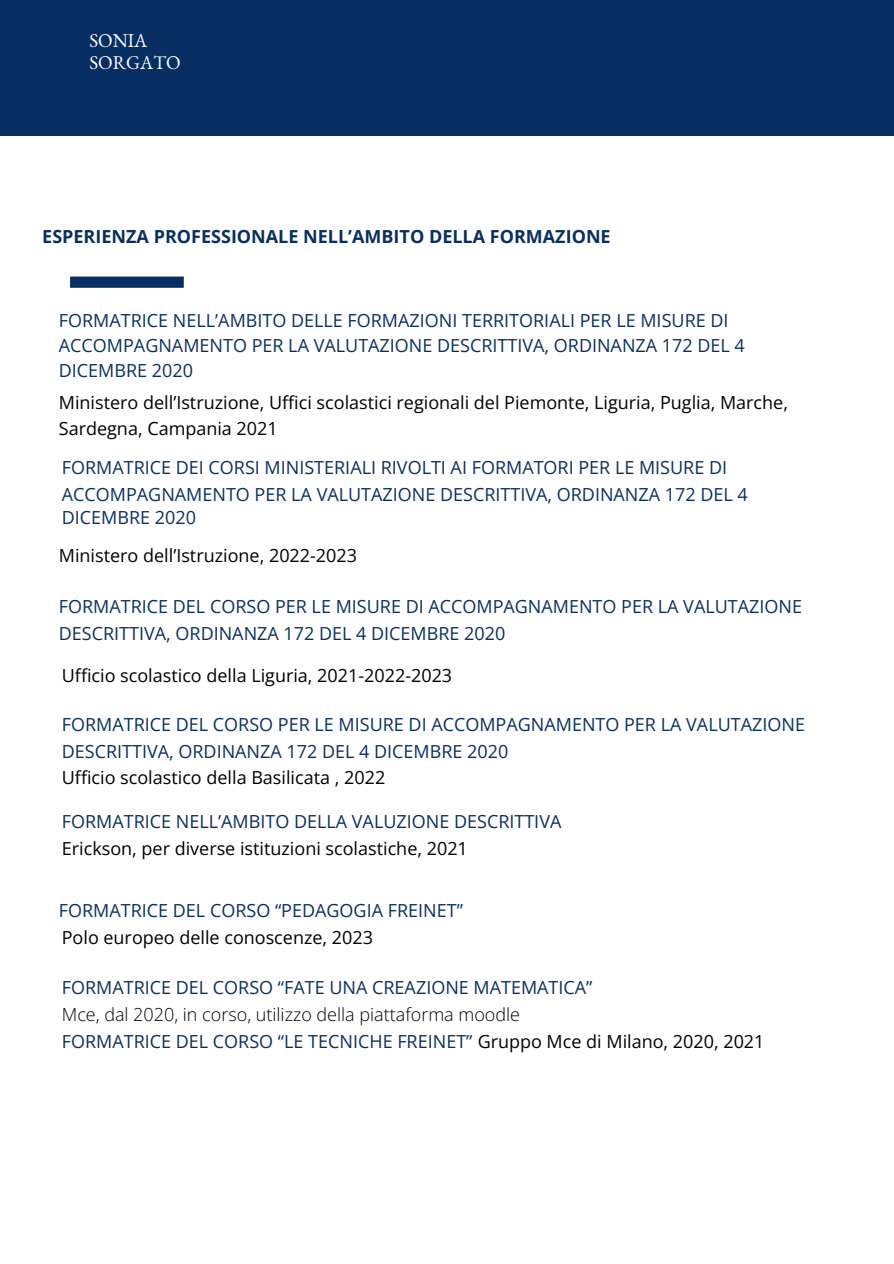
<style>
.page{position:relative;width:894px;height:1264px;background:#fff}
.page>*{position:absolute;margin:0;border:0;box-sizing:border-box;transform-origin:0 0}
.t1{font:19.05px/21.3px "EB Garamond";color:#fff}
.t2{font:18px/24.8px "Open Sans";color:#082f64}
.t3{font:18px "Open Sans";color:#000}
.t4{font:300 18px "Open Sans";color:#000}
.t5{font:700 18px "Open Sans";color:#082f64}
.s1{color:#000}
</style>
<div class="page">
<div style="left:0;top:0;width:892px;height:136px;background:#082f64"></div>
<div style="left:70px;top:276px;width:114px;height:12px;background:#082f64"></div>
<h2 class="t1" style="left:89px;top:30px;width:93px">SONIA<br>SORGATO</h2>
<h1 class="t5" style="left:42px;top:223px;width:570px">ESPERIENZA PROFESSIONALE NELL’AMBITO DELLA FORMAZIONE</h1>
<p class="t2" style="left:59px;top:308px;width:687px">FORMATRICE NELL’AMBITO DELLE FORMAZIONI TERRITORIALI PER LE MISURE DI<br>ACCOMPAGNAMENTO PER LA VALUTAZIONE DESCRITTIVA, ORDINANZA 172 DEL 4<br>DICEMBRE 2020</p>
<p class="t3" style="left:59px;top:390px;width:730px">Ministero dell’Istruzione, Uffici scolastici regionali del Piemonte, Liguria, Puglia, Marche,</p>
<p class="t3" style="left:59px;top:416px;width:220px">Sardegna, Campania 2021</p>
<p class="t2" style="left:62px;top:453px;width:687px;line-height:27px">FORMATRICE DEI CORSI MINISTERIALI RIVOLTI AI FORMATORI PER LE MISURE DI<br>ACCOMPAGNAMENTO PER LA VALUTAZIONE DESCRITTIVA, ORDINANZA 172 DEL 4</p>
<p class="t2" style="left:62px;top:505px;width:136px">DICEMBRE 2020</p>
<h2 class="t3" style="left:59px;top:542px;width:299px">Ministero dell’Istruzione, 2022-2023</h2>
<p class="t2" style="left:59px;top:592px;width:744px;line-height:27px">FORMATRICE DEL CORSO PER LE MISURE DI ACCOMPAGNAMENTO PER LA VALUTAZIONE<br>DESCRITTIVA, ORDINANZA 172 DEL 4 DICEMBRE 2020</p>
<h2 class="t3" style="left:62px;top:663px;width:392px">Ufficio scolastico della Liguria, 2021-2022-2023</h2>
<p class="t2" style="left:62px;top:712px;width:744px">FORMATRICE DEL CORSO PER LE MISURE DI ACCOMPAGNAMENTO PER LA VALUTAZIONE</p>
<p class="t2" style="left:62px;top:739px;width:448px">DESCRITTIVA, ORDINANZA 172 DEL 4 DICEMBRE 2020</p>
<p class="t3" style="left:62px;top:765px;width:325px">Ufficio scolastico della Basilicata , 2022</p>
<p class="t2" style="left:62px;top:809px;width:501px">FORMATRICE NELL’AMBITO DELLA VALUZIONE DESCRITTIVA</p>
<p class="t3" style="left:62px;top:836px;width:407px">Erickson, per diverse istituzioni scolastiche, 2021</p>
<p class="t2" style="left:59px;top:897px;width:405px">FORMATRICE DEL CORSO “PEDAGOGIA FREINET”</p>
<h2 class="t3" style="left:62px;top:924px;width:313px">Polo europeo delle conoscenze, 2023</h2>
<p class="t2" style="left:62px;top:974px;width:532px">FORMATRICE DEL CORSO “FATE UNA CREAZIONE MATEMATICA”</p>
<p class="t4" style="left:62px;top:1002px;width:459px">Mce, dal 2020, in corso, utilizzo della piattaforma moodle</p>
<p class="t2" style="left:62px;top:1028px;width:704px">FORMATRICE DEL CORSO “LE TECNICHE FREINET” <span class="s1">Gruppo Mce di Milano, 2020, 2021</span></p>
</div>
